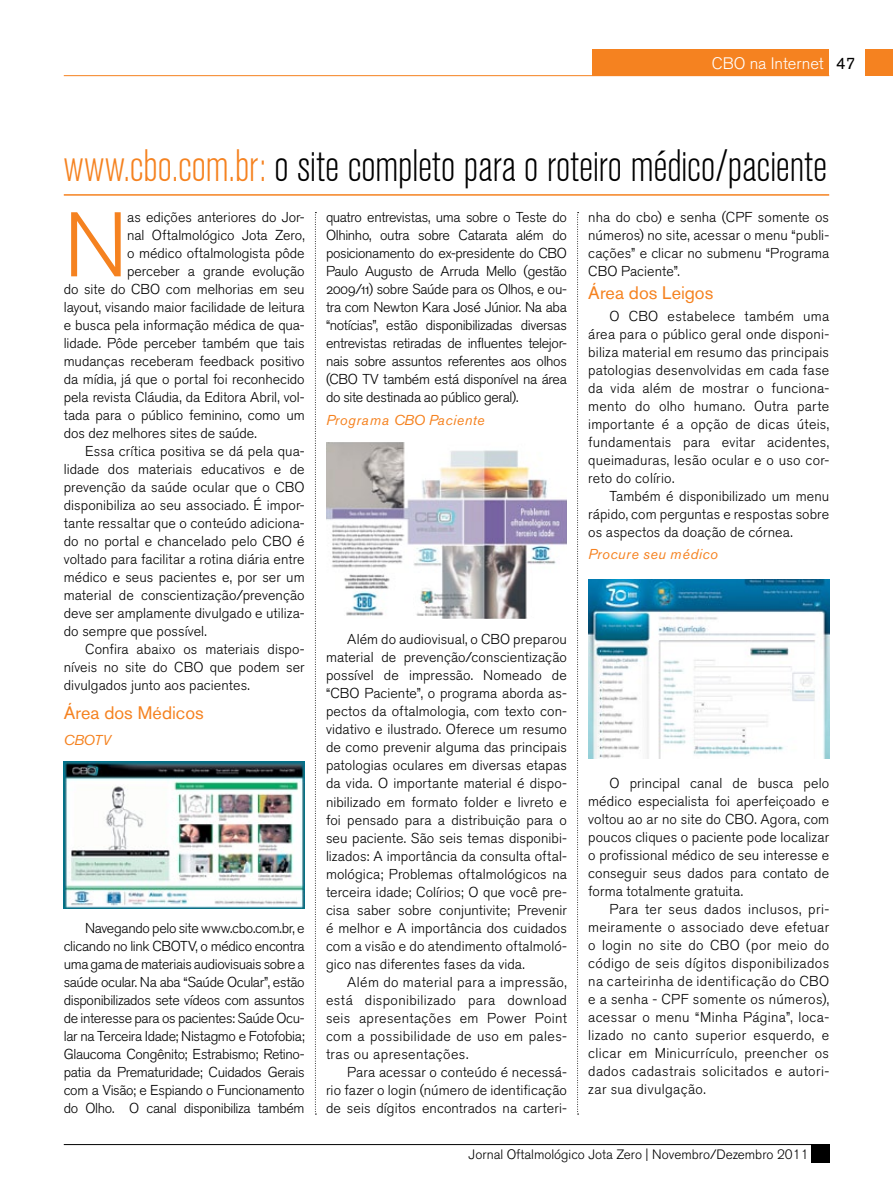
<style>
.page{position:relative;width:893px;height:1191px;background:#fff}
.page>*{position:absolute;margin:0;border:0;box-sizing:border-box;transform-origin:0 0}
.t1{font:300 90.75px "Akzidenz Grotesk BQ";color:#f58220}
.t2{font:300 condensed 45px "Akzidenz Grotesk BQ";letter-spacing:-.005em;color:#000}
.t3{font:500 18px "Akzidenz Grotesk BQ";color:#f58220}
.t4{font:300 16.5px "Akzidenz Grotesk BQ";color:#fff}
.t5{font:14.25px/18px "Akzidenz Grotesk BQ Light Os F";letter-spacing:.005em;color:#000;text-align:justify}
.t6{font:300 14.25px "Akzidenz Grotesk BQ";letter-spacing:-.005em;color:#000}
.t7{font:italic 14.25px "Akzidenz Grotesk BQ Med";letter-spacing:.01em;color:#f58220}
.t8{font:300 13.5px "Akzidenz Grotesk BQ";color:#000}
.s1{font-weight:500;color:#000}
.s2{color:#f58220}
</style>
<div class="page">
<div style="left:592px;top:50px;width:301px;height:26px;background:#f58220"></div>
<div style="left:829px;top:50px;width:35px;height:26px;background:#fff"></div>
<hr style="left:64px;top:75px;width:765px;height:1px;background:#f58220">
<hr style="left:64px;top:1144px;width:765px;height:1px;background:#000">
<div style="left:811px;top:1144px;width:18px;height:18px;background:#000"></div>
<hr style="left:64px;top:194px;width:765px;height:2px;background:#f58220">
<svg style="left:315px;top:212px;width:1px;height:902px"></svg>
<svg style="left:577px;top:212px;width:2px;height:902px"></svg>
<img style="left:326px;top:442px;width:241px;height:176px">
<img style="left:64px;top:761px;width:241px;height:148px">
<img style="left:588px;top:580px;width:241px;height:178px">
<p class="t4" style="left:712px;top:54px;width:145px">CBO na Internet <span class="s1">47</span></p>
<h2 class="t2" style="left:64px;top:141px;width:765px"><span class="s2">www.cbo.com.br:</span> o site completo para o roteiro médico/paciente</h2>
<h1 class="t1" style="left:64px;top:194px;width:66px">N</h1>
<p class="t6" style="left:127px;top:209px;width:179px">as edições anteriores do Jor-</p>
<p class="t5" style="left:588px;top:209px;width:242px">nha do cbo) e senha (CPF somente os números) no site, acessar o menu “publi&shy;cações” e clicar no submenu “Programa CBO Paciente”.</p>
<p class="t3" style="left:588px;top:282px;width:127px">Área dos Leigos</p>
<p class="t5" style="left:588px;top:307px;width:242px;text-indent:21px">O CBO estabelece também uma área para o público geral onde disponi&shy;biliza material em resumo das principais patologias desenvolvidas em cada fase da vida além de mostrar o funciona&shy;mento do olho humano. Outra parte importante é a opção de dicas úteis, fundamentais para evitar acidentes, queimaduras, lesão ocular e o uso cor&shy;reto do colírio.</p>
<p class="t5" style="left:588px;top:487px;width:242px;text-indent:21px">Também é disponibilizado um menu rápido, com perguntas e respostas sobre os aspectos da doação de córnea.</p>
<p class="t7" style="left:588px;top:546px;width:131px">Procure seu médico</p>
<p class="t5" style="left:326px;top:209px;width:242px">quatro entrevistas, uma sobre o Teste do Olhinho, outra sobre Catarata além do posicionamento do ex-presidente do CBO Paulo Augusto de Arruda Mello (gestão 2009/11) sobre Saúde para os Olhos, e ou&shy;tra com Newton Kara José Júnior. Na aba “notícias”, estão disponibilizadas diversas entrevistas retiradas de influentes telejor&shy;nais sobre assuntos referentes aos olhos (CBO TV também está disponível na área do site destinada ao público geral).</p>
<p class="t7" style="left:326px;top:411px;width:160px">Programa CBO Paciente</p>
<p class="t6" style="left:127px;top:227px;width:179px">nal Oftalmológico Jota Zero,</p>
<p class="t6" style="left:127px;top:245px;width:179px">o médico oftalmologista pôde</p>
<p class="t6" style="left:127px;top:263px;width:179px">perceber a grande evolução</p>
<p class="t6" style="left:64px;top:281px;width:242px">do site do CBO com melhorias em seu</p>
<p class="t6" style="left:64px;top:299px;width:242px">layout, visando maior facilidade de leitura</p>
<p class="t6" style="left:64px;top:317px;width:242px">e busca pela informação médica de qua-</p>
<p class="t6" style="left:64px;top:335px;width:242px">lidade. Pôde perceber também que tais</p>
<p class="t6" style="left:64px;top:353px;width:242px">mudanças receberam feedback positivo</p>
<p class="t6" style="left:64px;top:371px;width:242px">da mídia, já que o portal foi reconhecido</p>
<p class="t6" style="left:64px;top:389px;width:242px">pela revista Cláudia, da Editora Abril, vol-</p>
<p class="t6" style="left:64px;top:407px;width:242px">tada para o público feminino, como um</p>
<p class="t6" style="left:64px;top:425px;width:195px">dos dez melhores sites de saúde.</p>
<p class="t5" style="left:64px;top:443px;width:242px;text-indent:21px">Essa crítica positiva se dá pela qua&shy;lidade dos materiais educativos e de prevenção da saúde ocular que o CBO disponibiliza ao seu associado. É impor&shy;tante ressaltar que o conteúdo adiciona&shy;do no portal e chancelado pelo CBO é voltado para facilitar a rotina diária entre médico e seus pacientes e, por ser um material de conscientização/prevenção deve ser amplamente divulgado e utiliza&shy;do sempre que possível.</p>
<p class="t5" style="left:64px;top:641px;width:242px;text-indent:21px">Confira abaixo os materiais dispo&shy;níveis no site do CBO que podem ser divulgados junto aos pacientes.</p>
<p class="t3" style="left:64px;top:702px;width:141px">Área dos Médicos</p>
<p class="t7" style="left:64px;top:732px;width:48px">CBOTV</p>
<p class="t5" style="left:326px;top:631px;width:242px;text-indent:21px">Além do audiovisual, o CBO preparou material de prevenção/conscientização possível de impressão. Nomeado de “CBO Paciente”, o programa aborda as&shy;pectos da oftalmologia, com texto con&shy;vidativo e ilustrado. Oferece um resumo de como prevenir alguma das principais patologias oculares em diversas etapas da vida. O importante material é dispo&shy;nibilizado em formato folder e livreto e foi pensado para a distribuição para o seu paciente. São seis temas disponibi&shy;lizados: A importância da consulta oftal&shy;mológica; Problemas oftalmológicos na terceira idade; Colírios; O que você pre&shy;cisa saber sobre conjuntivite; Prevenir é melhor e A importância dos cuidados com a visão e do atendimento oftalmoló&shy;gico nas diferentes fases da vida.</p>
<p class="t5" style="left:326px;top:973px;width:242px;text-indent:21px">Além do material para a impressão, está disponibilizado para download seis apresentações em Power Point com a possibilidade de uso em pales&shy;tras ou apresentações.</p>
<p class="t5" style="left:326px;top:1063px;width:242px;text-indent:21px">Para acessar o conteúdo é necessá&shy;rio fazer o login (número de identificação de seis dígitos encontrados na carteri-</p>
<p class="t5" style="left:588px;top:774px;width:242px;text-indent:21px">O principal canal de busca pelo médico especialista foi aperfeiçoado e voltou ao ar no site do CBO. Agora, com poucos cliques o paciente pode localizar o profissional médico de seu interesse e conseguir seus dados para contato de forma totalmente gratuita.</p>
<p class="t5" style="left:588px;top:900px;width:243px;text-indent:21px">Para ter seus dados inclusos, pri&shy;meiramente o associado deve efetuar o login no site do CBO (por meio do código de seis dígitos disponibilizados na carteirinha de identificação do CBO e a senha - CPF somente os números), acessar o menu “Minha Página”, loca&shy;lizado no canto superior esquerdo, e clicar em Minicurrículo, preencher os dados cadastrais solicitados e autori&shy;zar sua divulgação.</p>
<p class="t5" style="left:64px;top:919px;width:242px;text-indent:21px">Navegando pelo site www.cbo.com.br, e clicando no link CBOTV, o médico encontra uma gama de materiais audiovisuais sobre a saúde ocular. Na aba “Saúde Ocular”, estão disponibilizados sete vídeos com assuntos de interesse para os pacientes: Saúde Ocu&shy;lar na Terceira Idade; Nistagmo e Fotofobia; Glaucoma Congênito; Estrabismo; Retino&shy;patia da Prematuridade; Cuidados Gerais com a Visão; e Espiando o Funcionamento do Olho. O canal disponibiliza também</p>
<p class="t8" style="left:469px;top:1147px;width:341px">Jornal Oftalmológico Jota Zero | Novembro/Dezembro 2011</p>
</div>
